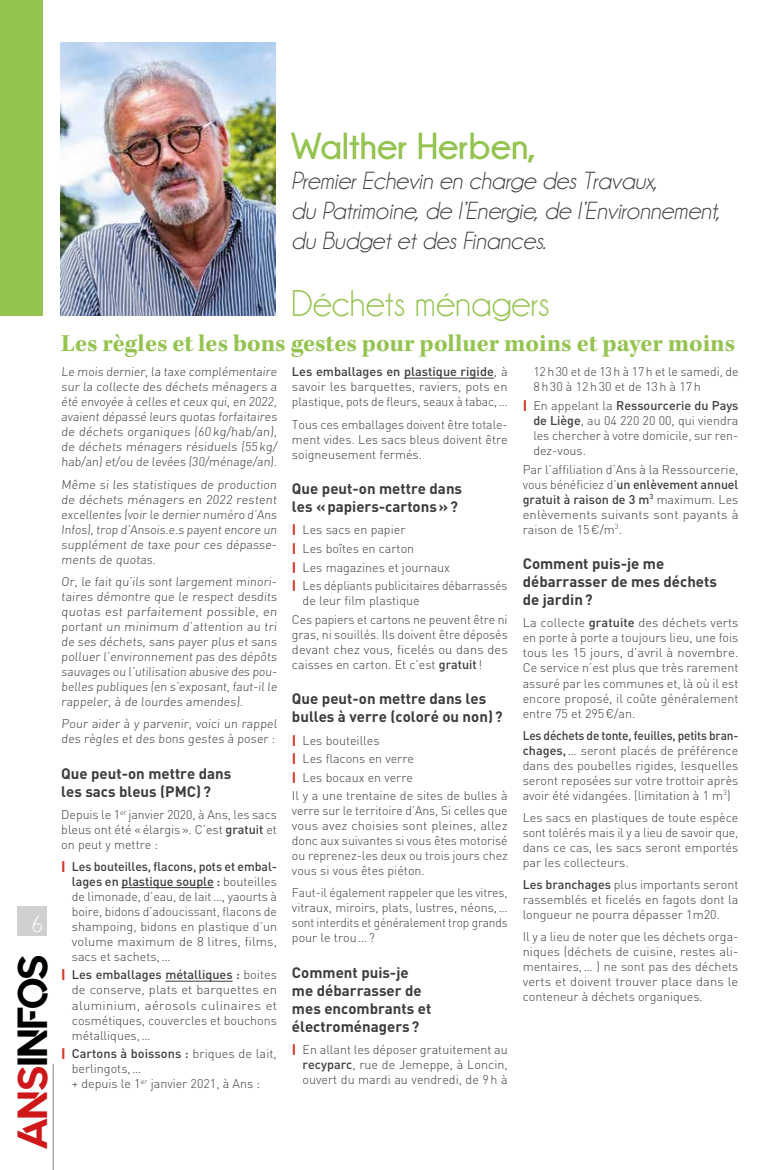
<style>
.page{position:relative;width:780px;height:1170px;background:#fff}
.page>*{position:absolute;margin:0;border:0;box-sizing:border-box;transform-origin:0 0}
.t1{font:41.88px "Quantify";color:#000}
.t2{font:37.5px "Champagne&Limousines";color:#94c34f}
.t3{font:700 37.5px "Champagne&Limousines";color:#94c34f}
.t4{font:italic 25px/30px "Champagne&Limousines";color:#3c3c3b}
.t5{font:700 25px "Kepler Std";letter-spacing:.005em;color:#94c34f}
.t6{font:23.75px "Champagne&Limousines";color:#fff}
.t7{font:700 15px/18px "DIN";color:#3c3c3b}
.t8{font:300 12.5px/15px "DIN";color:#3c3c3b;text-align:justify}
.s1{color:#cd1719}
.s2{font-weight:500}
.s3{font-weight:900;color:#d23627}
</style>
<div class="page">
<hr style="left:53px;top:1063px;width:1px;height:106px;background:#9d9d9c">
<div style="left:18px;top:905px;width:29px;height:30px;background:#d0d0d0"></div>
<img style="left:60px;top:43px;width:216px;height:272px">
<div style="left:0;top:0;width:43px;height:315px;background:#94c34f"></div>
<hr style="left:121px;top:887px;width:93px;height:1px;background:#3c3c3b">
<hr style="left:165px;top:980px;width:68px;height:1px;background:#3c3c3b">
<hr style="left:404px;top:377px;width:90px;height:1px;background:#3c3c3b">
<h3 class="t6" style="left:31px;top:911px;width:14px">6</h3>
<h1 class="t1" style="left:9px;top:1149px;width:197px;rotate:-90deg"><span class="s1">ANS</span>INFOS</h1>
<h2 class="t3" style="left:291px;top:125px;width:247px">Walther Herben,</h2>
<h3 class="t4" style="left:291px;top:166px;width:430px">Premier Echevin en charge des Travaux,<br>du Patrimoine, de l’Energie, de l’Environnement, du Budget et des Finances.</h3>
<h2 class="t2" style="left:291px;top:284px;width:260px">Déchets ménagers</h2>
<h3 class="t5" style="left:61px;top:329px;width:675px">Les règles et les bons gestes pour polluer moins et payer moins</h3>
<p class="t8" style="left:61px;top:364px;width:219px">Le mois dernier, la taxe complémentaire sur la collecte des déchets ménagers a été envoyée à celles et ceux qui, en 2022, avaient dépassé leurs quotas forfaitaires de déchets organiques (60 kg/hab/an), de déchets ménagers résiduels (55kg/ hab/an) et/ou de levées (30/ménage/an).</p>
<p class="t8" style="left:61px;top:476px;width:218px">Même si les statistiques de production de déchets ménagers en 2022 restent excellentes (voir le dernier numéro d’Ans Infos), trop d’Ansois.e.s payent encore un supplément de taxe pour ces dépasse&shy;ments de quotas.</p>
<p class="t8" style="left:61px;top:573px;width:219px">Or, le fait qu’ils sont largement minori&shy;taires démontre que le respect desdits quotas est parfaitement possible, en portant un minimum d’attention au tri de ses déchets, sans payer plus et sans polluer l’environnement pas des dépôts sauvages ou l’utilisation abusive des pou&shy;belles publiques (en s’exposant, faut-il le rappeler, à de lourdes amendes).</p>
<p class="t8" style="left:61px;top:715px;width:218px">Pour aider à y parvenir, voici un rappel des règles et des bons gestes à poser :</p>
<p class="t7" style="left:61px;top:763px;width:172px">Que peut-on mettre dans les sacs bleus (PMC)?</p>
<p class="t8" style="left:61px;top:806px;width:217px">Depuis le 1<sup>er</sup> janvier 2020, à Ans, les sacs bleus ont été «élargis». C’est <span class="s2">gratuit</span> et on peut y mettre :</p>
<p class="t8" style="left:72px;top:858px;width:207px;text-indent:-11px"><span class="s3">|</span> <span class="s2">Les bouteilles, flacons, pots et embal&shy;lages en plastique souple :</span> bouteilles de limonade, d’eau, de lait…, yaourts à boire, bidons d’adoucissant, flacons de shampoing, bidons en plastique d’un volume maximum de 8 litres, films, sacs et sachets,…</p>
<p class="t8" style="left:72px;top:967px;width:207px;text-indent:-11px"><span class="s3">|</span> <span class="s2">Les emballages métalliques :</span> boites de conserve, plats et barquettes en aluminium, aérosols culinaires et cosmétiques, couvercles et bouchons métalliques,…</p>
<p class="t8" style="left:72px;top:1045px;width:206px;text-align:left;text-indent:-11px"><span class="s3">|</span> <span class="s2">Cartons à boissons :</span> briques de lait, berlingots,…<br>+ depuis le 1<sup>er</sup> janvier 2021, à Ans :</p>
<p class="t8" style="left:292px;top:364px;width:217px"><span class="s2">Les emballages en plastique rigide</span>, à savoir les barquettes, raviers, pots en plastique, pots de fleurs, seaux à tabac,…</p>
<p class="t8" style="left:292px;top:416px;width:217px">Tous ces emballages doivent être totale&shy;ment vides. Les sacs bleus doivent être soigneusement fermés.</p>
<p class="t7" style="left:292px;top:479px;width:172px">Que peut-on mettre dans les «papiers-cartons»?</p>
<p class="t8" style="left:292px;top:520px;width:217px;line-height:18.5px;text-align:left"><span class="s3">|</span> Les sacs en papier<br><span class="s3">|</span> Les boîtes en carton<br><span class="s3">|</span> Les magazines et journaux<br><span class="s3">|</span> Les dépliants publicitaires débarrassés</p>
<p class="t8" style="left:292px;top:591px;width:217px;line-height:18.5px;text-indent:11px">de leur film plastique<br>Ces papiers et cartons ne peuvent être ni</p>
<p class="t8" style="left:292px;top:626px;width:217px">gras, ni souillés. Ils doivent être déposés devant chez vous, ficelés ou dans des caisses en carton. Et c’est <span class="s2">gratuit</span>!</p>
<p class="t7" style="left:292px;top:689px;width:212px">Que peut-on mettre dans les bulles à verre (coloré ou non)?</p>
<p class="t8" style="left:292px;top:730px;width:217px;line-height:18.5px;text-align:left"><span class="s3">|</span> Les bouteilles<br><span class="s3">|</span> Les flacons en verre<br><span class="s3">|</span> Les bocaux en verre<br>Il y a une trentaine de sites de bulles à</p>
<p class="t8" style="left:292px;top:803px;width:217px">verre sur le territoire d’Ans, Si celles que vous avez choisies sont pleines, allez donc aux suivantes si vous êtes motorisé ou reprenez-les deux ou trois jours chez vous si vous êtes piéton.</p>
<p class="t8" style="left:292px;top:885px;width:217px">Faut-il également rappeler que les vitres, vitraux, miroirs, plats, lustres, néons,… sont interdits et généralement trop grands pour le trou…?</p>
<p class="t7" style="left:292px;top:962px;width:141px">Comment puis-je me débarrasser de mes encombrants et électroménagers?</p>
<p class="t8" style="left:302px;top:1041px;width:207px;text-indent:-11px"><span class="s3">|</span> En allant les déposer gratuitement au <span class="s2">recyparc</span>, rue de Jemeppe, à Loncin, ouvert du mardi au vendredi, de 9h à</p>
<p class="t8" style="left:533px;top:364px;width:207px">12h30 et de 13h à 17h et le samedi, de<br>8h30 à 12h30 et de 13h à 17h</p>
<p class="t8" style="left:533px;top:398px;width:206px;text-indent:-11px"><span class="s3">|</span> En appelant la <span class="s2">Ressourcerie du Pays de Liège</span>, au 04 220 20 00, qui viendra les chercher à votre domicile, sur ren&shy;dez-vous.</p>
<p class="t8" style="left:522px;top:461px;width:217px">Par l’affiliation d’Ans à la Ressourcerie, vous bénéficiez d’<span class="s2">un enlèvement annuel gratuit à raison de 3 m</span><sup>3</sup> maximum. Les enlèvements suivants sont payants à raison de 15€/m<sup>3</sup>.</p>
<p class="t7" style="left:522px;top:554px;width:196px">Comment puis-je me débarrasser de mes déchets de jardin?</p>
<p class="t8" style="left:522px;top:615px;width:217px">La collecte <span class="s2">gratuite</span> des déchets verts en porte à porte a toujours lieu, une fois tous les 15 jours, d’avril à novembre.<br>Ce service n’est plus que très rarement assuré par les communes et, là où il est encore proposé, il coûte généralement entre 75 et 295€/an.</p>
<p class="t8" style="left:522px;top:727px;width:217px"><span class="s2">Les déchets de tonte, feuilles, petits bran&shy;chages,</span>… seront placés de préférence dans des poubelles rigides, lesquelles seront reposées sur votre trottoir après avoir été vidangées. (limitation à 1 m<sup>3</sup>)</p>
<p class="t8" style="left:522px;top:809px;width:217px">Les sacs en plastiques de toute espèce sont tolérés mais il y a lieu de savoir que, dans ce cas, les sacs seront emportés par les collecteurs.</p>
<p class="t8" style="left:522px;top:876px;width:217px"><span class="s2">Les branchages</span> plus importants seront rassemblés et ficelés en fagots dont la longueur ne pourra dépasser 1m20.</p>
<p class="t8" style="left:522px;top:928px;width:217px">Il y a lieu de noter que les déchets orga&shy;niques (déchets de cuisine, restes ali&shy;mentaires,… ) ne sont pas des déchets verts et doivent trouver place dans le conteneur à déchets organiques.</p>
</div>
